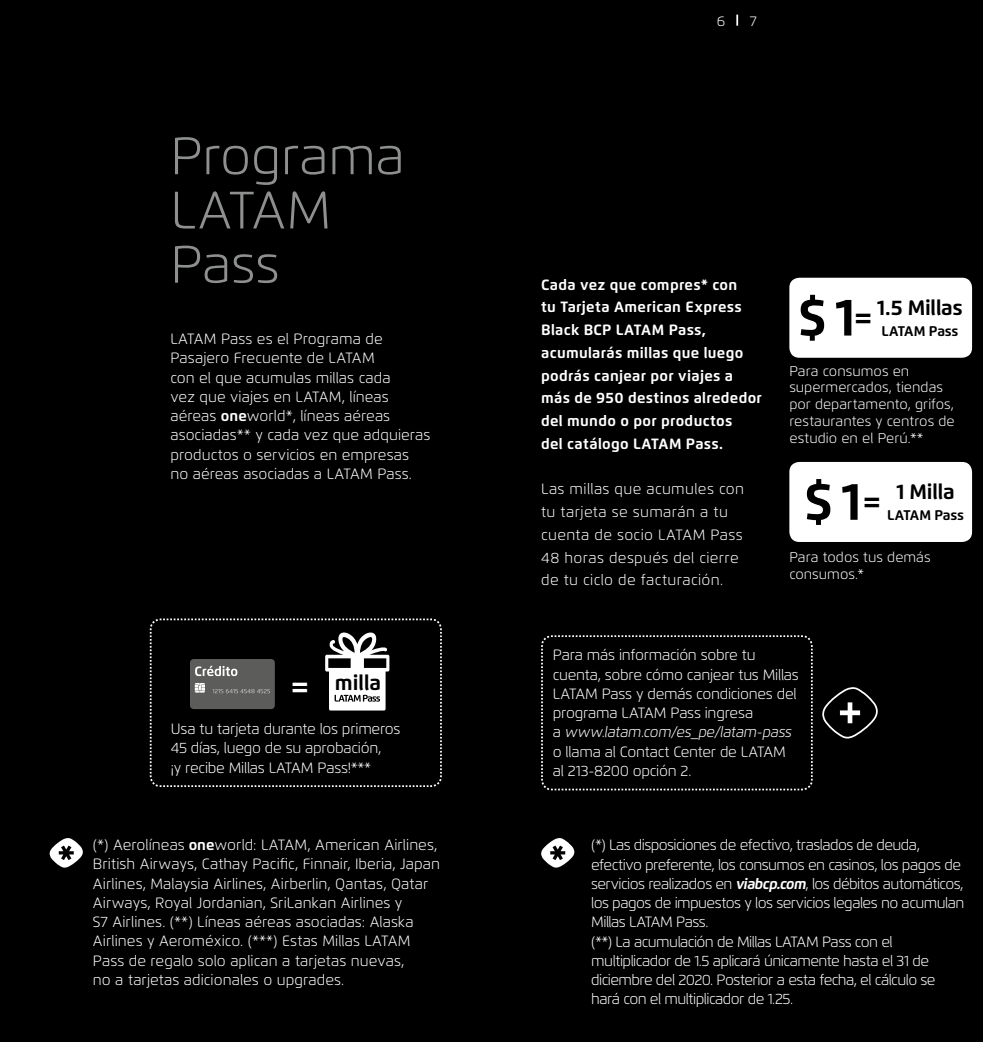
<style>
.page{position:relative;width:983px;height:1042px;background:#fff}
.page>*{position:absolute;margin:0;border:0;box-sizing:border-box;transform-origin:0 0}
.t1{font:300 52.5px/54.2px "Flexo";letter-spacing:-.01em;color:#8e9090}
.t2{font:700 29.05px "Flexo";color:#fff}
.t3{font:700 21px "Flexo";letter-spacing:-.01em;color:#000}
.t4{font:300 14.88px/19.2px "Flexo";letter-spacing:-.005em;color:#fff}
.t5{font:300 14.88px/19.2px "Flexo";letter-spacing:-.04em;color:#fff}
.t6{font:700 14.88px/22.8px "Flexo";letter-spacing:.02em;color:#fff}
.t7{font:300 14.88px/22.8px "Flexo";letter-spacing:.02em;color:#fff}
.t8{font:300 14px/16.8px "Flexo";color:#fff}
.t9{font:700 14px "Flexo";letter-spacing:-.01em;color:#000}
.s1{font-weight:700}
.s2{font-size:52.5px}
.s3{font-style:italic}
.s4{font-weight:700;font-style:italic}
</style>
<div class="page">
<div style="left:0;top:0;width:982px;height:1042px;background:#000"></div>
<svg style="left:736px;top:15px;width:2px;height:11px"></svg>
<svg style="left:49px;top:838px;width:34px;height:30px"></svg>
<svg style="left:541px;top:635px;width:337px;height:156px"></svg>
<svg style="left:541px;top:838px;width:34px;height:30px"></svg>
<svg style="left:149px;top:618px;width:293px;height:169px"></svg>
<div style="left:789px;top:278px;width:182px;height:80px;background:#fff;border-radius:10px"></div>
<div style="left:789px;top:462px;width:182px;height:80px;background:#fff;border-radius:10px"></div>
<h1 class="t1" style="left:170px;top:129px;width:236px">Programa<br>LATAM<br>Pass</h1>
<p class="t4" style="left:170px;top:329px;width:261px">LATAM Pass es el Programa de<br>Pasajero Frecuente de LATAM<br>con el que acumulas millas cada<br>vez que viajes en LATAM, líneas aéreas <span class="s1">one</span>world*, líneas aéreas asociadas** y cada vez que adquieras productos o servicios en empresas no aéreas asociadas a LATAM Pass.</p>
<h2 class="t2" style="left:291px;top:667px;width:20px">=</h2>
<h3 class="t3" style="left:335px;top:670px;width:48px">milla</h3>
<p class="t4" style="left:171px;top:719px;width:231px">Usa tu tarjeta durante los primeros<br>45 días, luego de su aprobación,<br>¡y recibe Millas LATAM Pass!***</p>
<p class="t4" style="left:93px;top:835px;width:349px">(*) Aerolíneas <span class="s1">one</span>world: LATAM, American Airlines, British Airways, Cathay Pacific, Finnair, Iberia, Japan Airlines, Malaysia Airlines, Airberlin, Qantas, Qatar Airways, Royal Jordanian, SriLankan Airlines y<br>S7 Airlines. (**) Líneas aéreas asociadas: Alaska Airlines y Aeroméxico. (***) Estas Millas LATAM Pass de regalo solo aplican a tarjetas nuevas,<br>no a tarjetas adicionales o upgrades.</p>
<p class="t8" style="left:716px;top:12px;width:10px">6</p>
<p class="t8" style="left:749px;top:12px;width:9px">7</p>
<p class="t6" style="left:541px;top:273px;width:222px">Cada vez que compres* con<br>tu Tarjeta American Express<br>Black BCP LATAM Pass, acumularás millas que luego podrás canjear por viajes a más de 950 destinos alrededor del mundo o por productos<br>del catálogo LATAM Pass.</p>
<p class="t7" style="left:541px;top:478px;width:204px">Las millas que acumules con tu tarjeta se sumarán a tu cuenta de socio LATAM Pass<br>48 horas después del cierre de tu ciclo de facturación.</p>
<p class="t9" style="left:798px;top:322px;width:161px"><span class="s2">$ 1</span><sup>=</sup> LATAM Pass</p>
<h3 class="t3" style="left:877px;top:294px;width:87px">1.5 Millas</h3>
<p class="t8" style="left:789px;top:362px;width:167px">Para consumos en supermercados, tiendas por departamento, grifos, restaurantes y centros de estudio en el Perú.**</p>
<p class="t9" style="left:804px;top:506px;width:160px"><span class="s2">$ 1</span><sup>=</sup> LATAM Pass</p>
<h3 class="t3" style="left:896px;top:479px;width:60px">1 Milla</h3>
<p class="t8" style="left:789px;top:549px;width:143px">Para todos tus demás consumos.*</p>
<p class="t4" style="left:552px;top:646px;width:247px">Para más información sobre tu cuenta, sobre cómo canjear tus Millas<br>LATAM Pass y demás condiciones del programa LATAM Pass ingresa<br>a <span class="s3">www.latam.com/es_pe/latam-pass </span>o llama al Contact Center de LATAM al 213-8200 opción 2.</p>
<p class="t5" style="left:591px;top:835px;width:374px">(*) Las disposiciones de efectivo, traslados de deuda, efectivo preferente, los consumos en casinos, los pagos de servicios realizados en <span class="s4">viabcp.com</span>, los débitos automáticos, los pagos de impuestos y los servicios legales no acumulan Millas LATAM Pass.<br>(**) La acumulación de Millas LATAM Pass con el multiplicador de 1.5 aplicará únicamente hasta el 31 de diciembre del 2020. Posterior a esta fecha, el cálculo se hará con el multiplicador de 1.25.</p>
</div>
